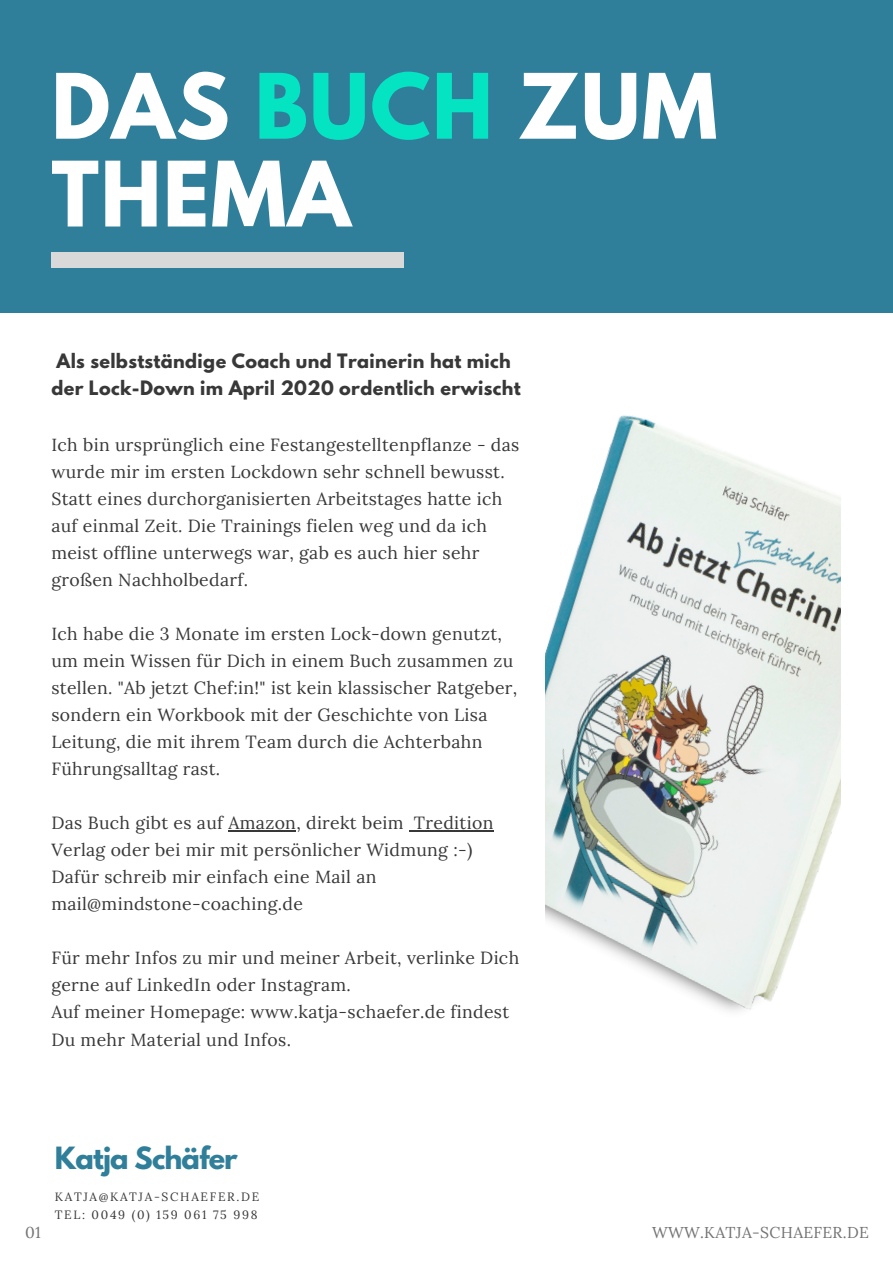
<style>
.page{position:relative;width:893px;height:1264px;background:#fff}
.page>*{position:absolute;margin:0;border:0;box-sizing:border-box;transform-origin:0 0}
.t1{font:700 79.8px/87.8px "League Spartan";letter-spacing:.02em;color:#fff}
.t2{font:700 27.15px "League Spartan";letter-spacing:-.03em;color:#307f9a}
.t3{font:17.55px/27px "Lora";letter-spacing:.02em;color:#383838}
.t4{font:700 17.55px/27px "League Spartan";letter-spacing:.02em;color:#383838}
.t5{font:15.75px "Lora";letter-spacing:.02em;color:#737373}
.t6{font:12px "Lora";letter-spacing:.14em;color:#383838}
.s1{color:#05e4c2}
</style>
<div class="page">
<div style="left:0;top:0;width:892px;height:313px;background:#307f9a"></div>
<div style="left:51px;top:252px;width:353px;height:15px;background:#d9d9d9"></div>
<hr style="left:228px;top:830px;width:68px;height:1px;background:#383838">
<hr style="left:414px;top:830px;width:79px;height:1px;background:#383838">
<img style="left:545px;top:415px;width:295px;height:597px">
<h4 class="t1" style="left:51px;top:73px;width:667px">DAS <span class="s1">BUCH</span> ZUM<br>THEMA</h4>
<h1 class="t4" style="left:51px;top:349px;width:471px">Als selbstständige Coach und Trainerin hat mich der Lock-Down im April 2020 ordentlich erwischt</h1>
<h3 class="t3" style="left:51px;top:431px;width:469px">Ich bin ursprünglich eine Festangestelltenpflanze - das wurde mir im ersten Lockdown sehr schnell bewusst.<br>Statt eines durchorganisierten Arbeitstages hatte ich auf einmal Zeit. Die Trainings fielen weg und da ich meist offline unterwegs war, gab es auch hier sehr großen Nachholbedarf.</h3>
<h4 class="t3" style="left:51px;top:620px;width:467px">Ich habe die 3 Monate im ersten Lock-down genutzt, um mein Wissen für Dich in einem Buch zusammen zu stellen. "Ab jetzt Chef:in!" ist kein klassischer Ratgeber, sondern ein Workbook mit der Geschichte von Lisa Leitung, die mit ihrem Team durch die Achterbahn Führungsalltag rast.</h4>
<h4 class="t3" style="left:51px;top:809px;width:443px">Das Buch gibt es auf Amazon, direkt beim Tredition<br>Verlag oder bei mir mit persönlicher Widmung :-)<br>Dafür schreib mir einfach eine Mail an</h4>
<h4 class="t3" style="left:51px;top:890px;width:253px">mail@mindstone-coaching.de</h4>
<h4 class="t3" style="left:51px;top:944px;width:469px">Für mehr Infos zu mir und meiner Arbeit, verlinke Dich gerne auf LinkedIn oder Instagram.<br>Auf meiner Homepage: www.katja-schaefer.de findest Du mehr Material und Infos.</h4>
<p class="t2" style="left:55px;top:1144px;width:184px">Katja Schäfer</p>
<p class="t6" style="left:55px;top:1188px;width:206px">KATJA@KATJA-SCHAEFER.DE</p>
<h5 class="t6" style="left:55px;top:1207px;width:204px">TEL: 0049 (0) 159 061 75 998</h5>
<h2 class="t5" style="left:25px;top:1221px;width:17px">01</h2>
<p class="t5" style="left:652px;top:1221px;width:218px">WWW.KATJA-SCHAEFER.DE</p>
</div>
